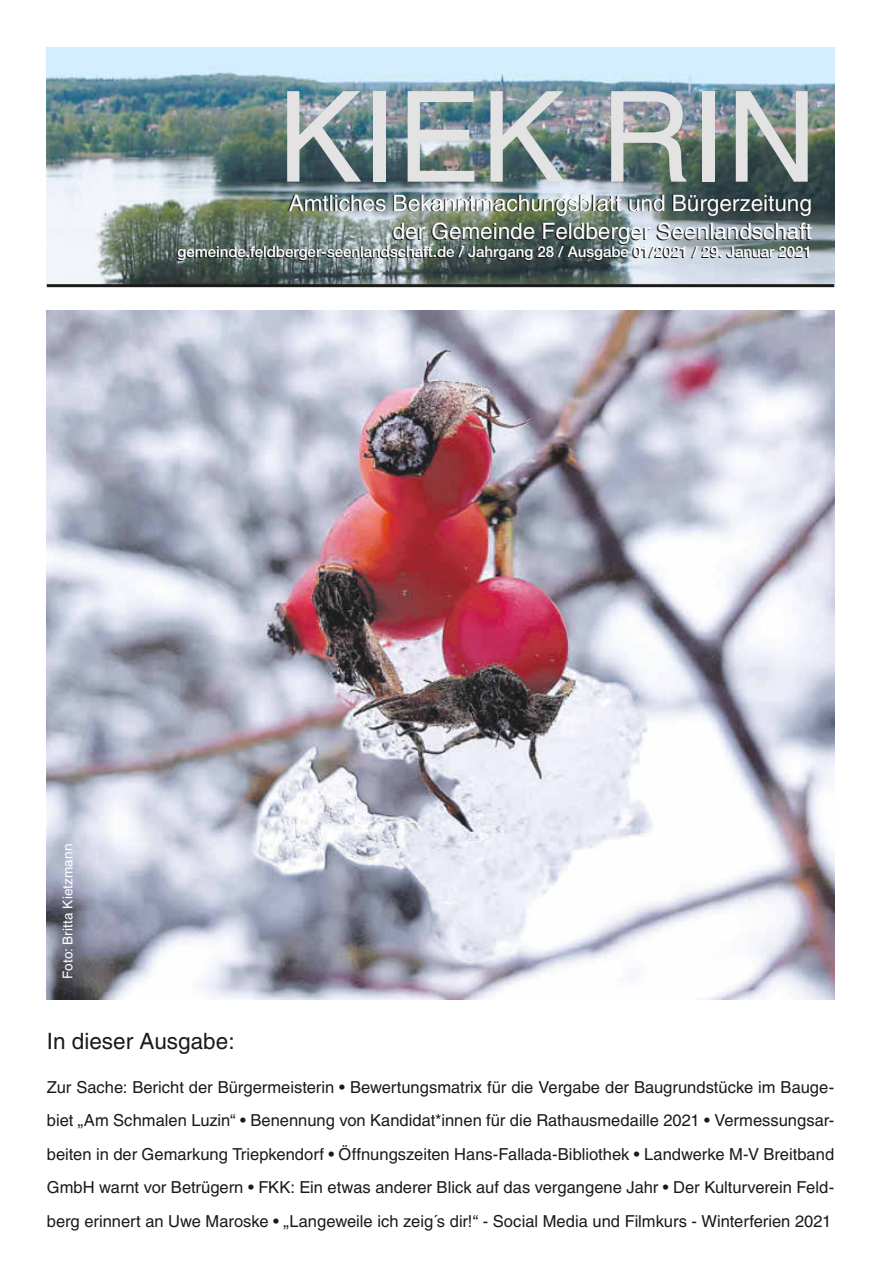
<style>
.page{position:relative;width:881px;height:1263px;background:#fff}
.page>*{position:absolute;margin:0;border:0;box-sizing:border-box;transform-origin:0 0}
.t1{font:126px "Helvetica LT";color:#e3e3e3}
.t2{font:22.5px/28.5px "Helvetica LT";color:#fff;text-align:right}
.t3{font:22.5px "Helvetica LT";color:#1a1a18}
.t4{font:16.5px/33.5px "Helvetica LT";color:#1a1a18;text-align:justify}
.t5{font:500 15px "Helvetica Neue LT";color:#fff}
.t6{font:13.5px "Helvetica LT";letter-spacing:.01em;color:#fff}
</style>
<div class="page">
<img style="left:47px;top:48px;width:786px;height:236px">
<hr style="left:47px;top:284px;width:786px;height:3px;background:#1a1a18">
<img style="left:47px;top:310px;width:786px;height:689px">
<h1 class="t1" style="left:277px;top:64px;width:541px">KIEK RIN</h1>
<h2 class="t2" style="left:289px;top:189px;width:524px">Amtliches Bekanntmachungsblatt und Bürgerzeitung der Gemeinde Feldberger Seenlandschaft</h2>
<p class="t5" style="left:177px;top:243px;width:635px">gemeinde.feldberger-seenlandschaft.de / Jahrgang 28 / Ausgabe 01/2021 / 29. Januar 2021</p>
<p class="t6" style="left:60px;top:979px;width:137px;rotate:-90deg">Foto: Britta Kietzmann</p>
<h2 class="t3" style="left:47px;top:1028px;width:189px">In dieser Ausgabe:</h2>
<p class="t4" style="left:47px;top:1070px;width:788px">Zur Sache: Bericht der Bürgermeisterin • Bewertungsmatrix für die Vergabe der Baugrundstücke im Bauge&shy;biet „Am Schmalen Luzin“ • Benennung von Kandidat*innen für die Rathausmedaille 2021 • Vermessungsar&shy;beiten in der Gemarkung Triepkendorf • Öffnungszeiten Hans-Fallada-Bibliothek • Landwerke M-V Breitband GmbH warnt vor Betrügern • FKK: Ein etwas anderer Blick auf das vergangene Jahr • Der Kulturverein Feld&shy;berg erinnert an Uwe Maroske • „Langeweile ich zeig´s dir!“ - Social Media und Filmkurs - Winterferien 2021</p>
</div>
